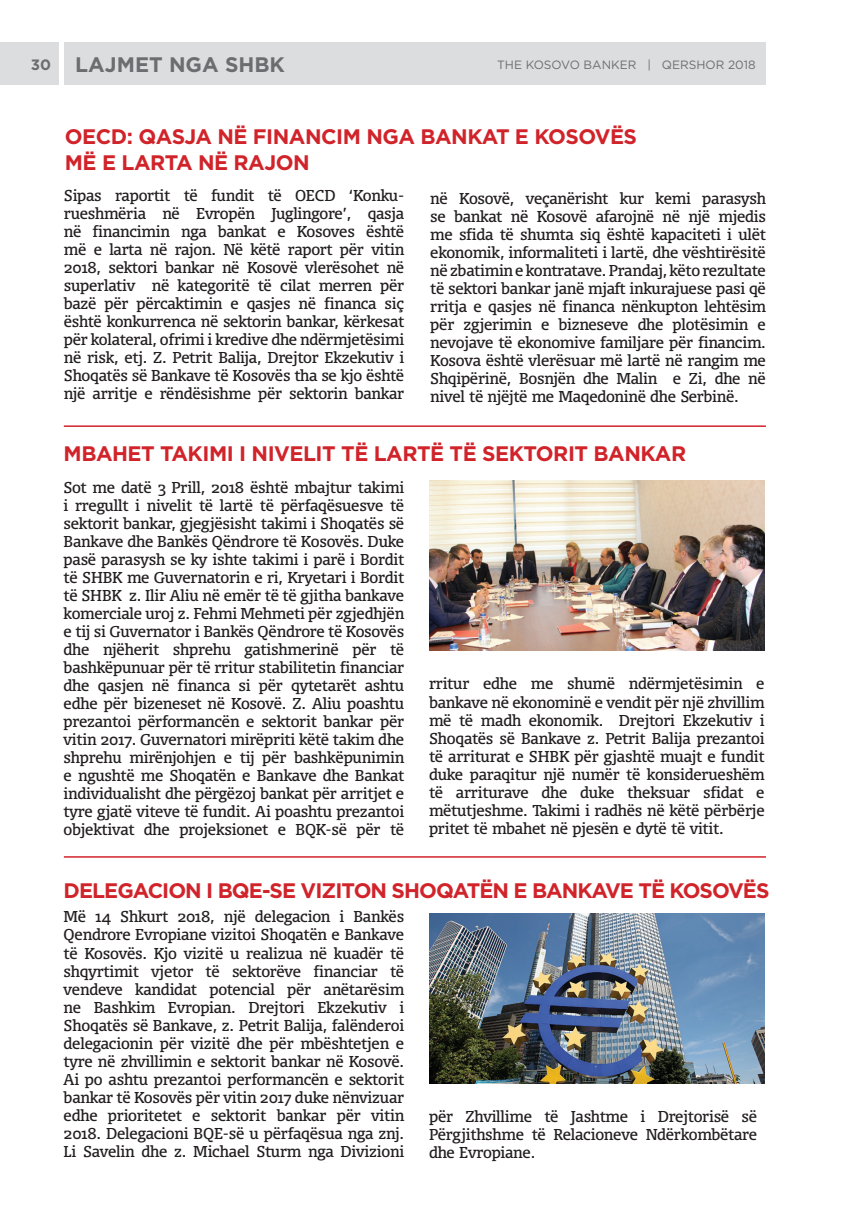
<style>
.page{position:relative;width:851px;height:1221px;background:#fff}
.page>*{position:absolute;margin:0;border:0;box-sizing:border-box;transform-origin:0 0}
.t1{font:700 21px "Gotham";letter-spacing:-.045em;color:#d1232a}
.t2{font:700 21px "Gotham";color:#6c6d70}
.t3{font:15px/18px "Olsen";letter-spacing:-.015em;color:#231f20;text-align:justify}
.t4{font:12px "Gotham";color:#6c6d70}
.s1{font-size:15px}
</style>
<div class="page">
<div style="left:0;top:43px;width:765px;height:42px;background:#dcdddf"></div>
<hr style="left:60px;top:38px;width:4px;height:51px;background:#fff">
<hr style="left:64px;top:425px;width:701px;height:2px;background:#d1232a">
<hr style="left:64px;top:856px;width:701px;height:1px;background:#d1232a">
<img style="left:429px;top:480px;width:335px;height:171px">
<img style="left:429px;top:913px;width:335px;height:170px">
<h1 class="t2" style="left:31px;top:51px;width:255px"><span class="s1">30</span> LAJMET NGA SHBK</h1>
<p class="t4" style="left:497px;top:57px;width:260px">THE KOSOVO BANKER | QERSHOR 2018</p>
<h1 class="t1" style="left:65px;top:123px;width:89px">OECD: QASJA</h1>
<h1 class="t1" style="left:217px;top:123px;width:50px">NË FINANCIM</h1>
<h1 class="t1" style="left:366px;top:123px;width:17px">NGA</h1>
<h1 class="t1" style="left:420px;top:123px;width:16px">BANKAT</h1>
<h1 class="t1" style="left:515px;top:123px;width:49px">E KOSOVËS</h1>
<h1 class="t1" style="left:65px;top:148px;width:72px">MË ELARTA</h1>
<h1 class="t1" style="left:198px;top:148px;width:52px">NË RAJON</h1>
<p class="t3" style="left:64px;top:186px;width:342px">Sipas raportit të fundit të OECD ‘Konku&shy;rueshmëria në Evropën Juglingore’, qasja në financimin nga bankat e Kosoves është më e larta në rajon. Në këtë raport për vitin 2018, sektori bankar në Kosovë vlerësohet në superlativ në kategoritë të cilat merren për bazë për përcaktimin e qasjes në financa siç është konkurrenca në sektorin bankar, kërkesat për kolateral, ofrimi i kredive dhe ndërmjetësimi në risk, etj. Z. Petrit Balija, Drejtor Ekzekutiv i Shoqatës së Bankave të Kosovës tha se kjo është një arritje e rëndësishme për sektorin bankar</p>
<p class="t3" style="left:430px;top:189px;width:337px">në Kosovë, veçanërisht kur kemi parasysh se bankat në Kosovë afarojnë në një mjedis me sfida të shumta siq është kapaciteti i ulët ekonomik, informaliteti i lartë, dhe vështirësitë në zbatimin e kontratave. Prandaj, këto rezultate të sektori bankar janë mjaft inkurajuese pasi që rritja e qasjes në financa nënkupton lehtësim për zgjerimin e bizneseve dhe plotësimin e nevojave të ekonomive familjare për financim.<br>Kosova është vlerësuar më lartë në rangim me Shqipërinë, Bosnjën dhe Malin e Zi, dhe në nivel të njëjtë me Maqedoninë dhe Serbinë.</p>
<h1 class="t1" style="left:64px;top:440px;width:33px">MBAHET</h1>
<h1 class="t1" style="left:160px;top:440px;width:13px">TAKIMI</h1>
<h1 class="t1" style="left:239px;top:440px;width:26px">I NIVELIT</h1>
<h1 class="t1" style="left:341px;top:440px;width:48px">TË LARTË</h1>
<h1 class="t1" style="left:449px;top:440px;width:47px">TË SEKTORIT</h1>
<h1 class="t1" style="left:593px;top:440px;width:17px">BANKAR</h1>
<p class="t3" style="left:64px;top:477px;width:342px">Sot me datë 3 Prill, 2018 është mbajtur takimi i rregullt i nivelit të lartë të përfaqësuesve të sektorit bankar, gjegjësisht takimi i Shoqatës së Bankave dhe Bankës Qëndrore të Kosovës. Duke pasë parasysh se ky ishte takimi i parë i Bordit të SHBK me Guvernatorin e ri, Kryetari i Bordit të SHBK z. Ilir Aliu në emër të të gjitha bankave komerciale uroj z. Fehmi Mehmeti për zgjedhjën e tij si Guvernator i Bankës Qëndrore të Kosovës dhe njëherit shprehu gatishmerinë për të bashkëpunuar për të rritur stabilitetin financiar dhe qasjen në financa si për qytetarët ashtu edhe për bizeneset në Kosovë. Z. Aliu poashtu prezantoi përformancën e sektorit bankar për vitin 2017. Guvernatori mirëpriti këtë takim dhe shprehu mirënjohjen e tij për bashkëpunimin e ngushtë me Shoqatën e Bankave dhe Bankat individualisht dhe përgëzoj bankat për arritjet e tyre gjatë viteve të fundit. Ai poashtu prezantoi objektivat dhe projeksionet e BQK-së për të</p>
<p class="t3" style="left:429px;top:674px;width:337px">rritur edhe me shumë ndërmjetësimin e bankave në ekonominë e vendit për një zhvillim më të madh ekonomik. Drejtori Ekzekutiv i Shoqatës së Bankave z. Petrit Balija prezantoi të arriturat e SHBK për gjashtë muajt e fundit duke paraqitur një numër të konsiderueshëm të arriturave dhe duke theksuar sfidat e mëtutjeshme. Takimi i radhës në këtë përbërje pritet të mbahet në pjesën e dytë të vitit.</p>
<h1 class="t1" style="left:64px;top:876px;width:30px">DELEGACION</h1>
<h1 class="t1" style="left:206px;top:876px;width:108px">I BQE-SE VIZITON</h1>
<h1 class="t1" style="left:391px;top:876px;width:76px">SHOQATËN</h1>
<h1 class="t1" style="left:513px;top:876px;width:49px">E BANKAVE</h1>
<h1 class="t1" style="left:638px;top:876px;width:60px">TË KOSOVËS</h1>
<p class="t3" style="left:64px;top:907px;width:342px">Më 14 Shkurt 2018, një delegacion i Bankës Qendrore Evropiane vizitoi Shoqatën e Bankave të Kosovës. Kjo vizitë u realizua në kuadër të shqyrtimit vjetor të sektorëve financiar të vendeve kandidat potencial për anëtarësim ne Bashkim Evropian. Drejtori Ekzekutiv i Shoqatës së Bankave, z. Petrit Balija, falënderoi delegacionin për vizitë dhe për mbështetjen e tyre në zhvillimin e sektorit bankar në Kosovë.<br>Ai po ashtu prezantoi performancën e sektorit bankar të Kosovës për vitin 2017 duke nënvizuar edhe prioritetet e sektorit bankar për vitin 2018. Delegacioni BQE-së u përfaqësua nga znj.<br>Li Savelin dhe z. Michael Sturm nga Divizioni</p>
<p class="t3" style="left:429px;top:1106px;width:329px">për Zhvillime të Jashtme i Drejtorisë së Përgjithshme të Relacioneve Ndërkombëtare dhe Evropiane.</p>
</div>
